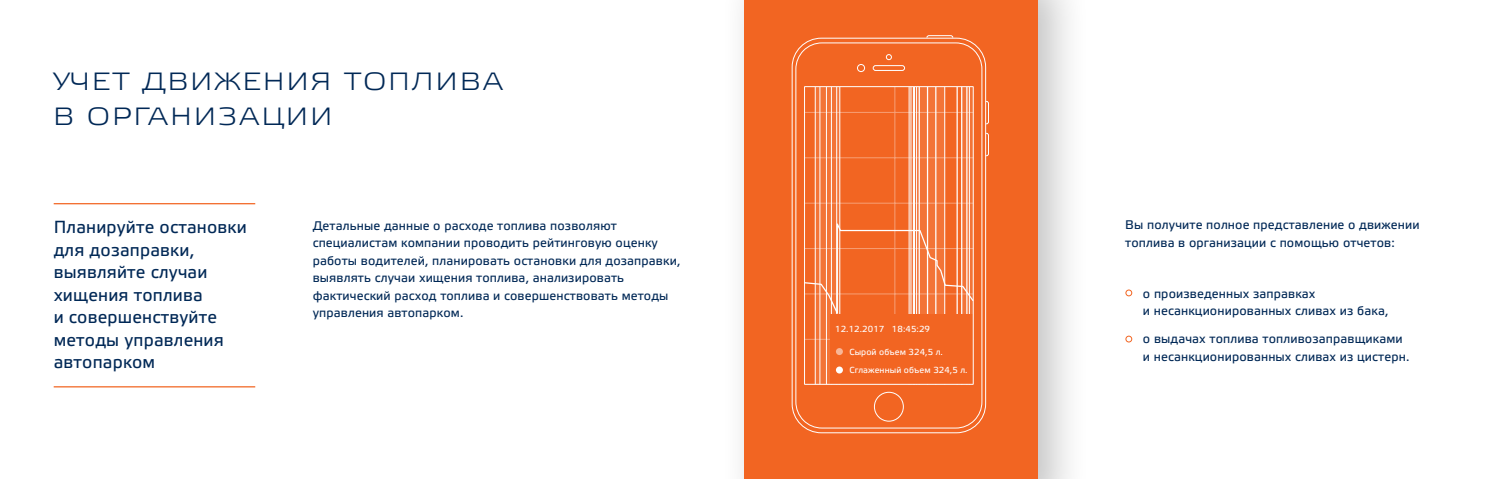
<style>
.page{position:relative;width:1489px;height:479px;background:#fff}
.page>*{position:absolute;margin:0;border:0;box-sizing:border-box;transform-origin:0 0}
.t1{font:25px/35px "Etelka Wide Light Pro";letter-spacing:.07em;color:#002856}
.t2{font:17.5px/22.5px "Etelka Text Pro";letter-spacing:.01em;color:#002856}
.t3{font:12.5px/17.5px "Etelka Text Pro";letter-spacing:.01em;color:#002856}
.t4{font:8.75px/18.1px "Etelka Text Pro";letter-spacing:.01em;color:#fff}
</style>
<div class="page">
<div style="left:1125px;top:289px;width:6px;height:7px;border:1px solid #f26522;border-radius:50%"></div>
<div style="left:1125px;top:335px;width:6px;height:7px;border:1px solid #f26522;border-radius:50%"></div>
<hr style="left:54px;top:203px;width:201px;height:1px;background:#f26522">
<hr style="left:54px;top:386px;width:201px;height:1px;background:#f26522">
<div style="left:719px;top:0;width:372px;height:478px;background:#000;opacity:.25"></div>
<div style="left:744px;top:0;width:293px;height:478px;background:#f26522"></div>
<svg style="left:791px;top:35px;width:198px;height:398px"></svg>
<h1 class="t1" style="left:53px;top:65px;width:451px">УЧЕТ ДВИЖЕНИЯ ТОПЛИВА<br>В ОРГАНИЗАЦИИ</h1>
<h2 class="t2" style="left:54px;top:216px;width:195px">Планируйте остановки для дозаправки, выявляйте случаи хищения топлива<br>и совершенствуйте методы управления автопарком</h2>
<p class="t3" style="left:1125px;top:216px;width:296px">Вы получите полное представление о движении топлива в организации с помощью отчетов:</p>
<p class="t3" style="left:313px;top:217px;width:369px">Детальные данные о расходе топлива позволяют специалистам компании проводить рейтинговую оценку работы водителей, планировать остановки для дозаправки, выявлять случаи хищения топлива, анализировать фактический расход топлива и совершенствовать методы управления автопарком.</p>
<p class="t3" style="left:1142px;top:284px;width:247px">о произведенных заправках<br>и несанкционированных сливах из бака,</p>
<p class="t3" style="left:1142px;top:330px;width:268px">о выдачах топлива топливозаправщиками и несанкционированных сливах из цистерн.</p>
<p class="t4" style="left:835px;top:319px;width:96px">12.12.2017 18:45:29</p>
<p class="t4" style="left:849px;top:342px;width:120px">Сырой объем 324,5 л.<br>Сглаженный объем 324,5 л.</p>
</div>
